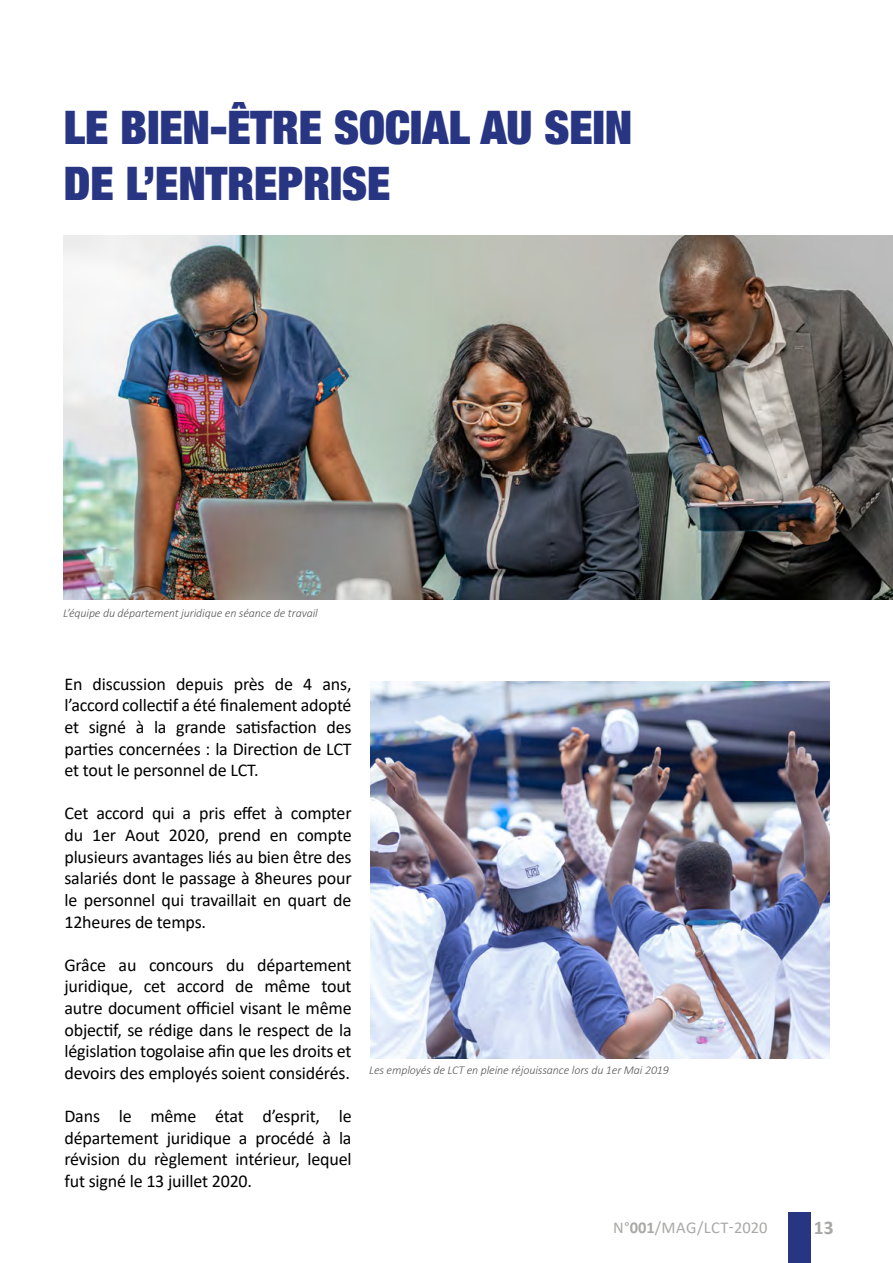
<style>
.page{position:relative;width:893px;height:1263px;background:#fff}
.page>*{position:absolute;margin:0;border:0;box-sizing:border-box;transform-origin:0 0}
.t1{font:900 condensed 46.5px/55.8px "Helvetica Neue LT Std";color:#283583}
.t2{font:700 19.5px "Calibri";color:#a8a8a7}
.t3{font:18px/21.6px "Calibri";letter-spacing:-.01em;color:#000;text-align:justify}
.t4{font:16.5px "Calibri";letter-spacing:.03em;color:#a8a8a7}
.t5{font:italic 300 12px "Calibri";letter-spacing:-.01em;color:#575756}
.s1{font-weight:700}
</style>
<div class="page">
<div style="left:788px;top:1212px;width:23px;height:51px;background:#283583"></div>
<img style="left:64px;top:235px;width:829px;height:365px">
<img style="left:370px;top:682px;width:459px;height:377px">
<h1 class="t1" style="left:64px;top:98px;width:570px">LE BIEN-ÊTRE SOCIAL AU SEIN<br>DE L’ENTREPRISE</h1>
<p class="t5" style="left:63px;top:605px;width:256px">L’équipe du département juridique en séance de travail</p>
<p class="t3" style="left:64px;top:673px;width:289px">En discussion depuis près de 4 ans, l’accord collectif a été finalement adopté et signé à la grande satisfaction des parties concernées : la Direction de LCT et tout le personnel de LCT.</p>
<p class="t3" style="left:64px;top:802px;width:289px">Cet accord qui a pris effet à compter du 1er Aout 2020, prend en compte plusieurs avantages liés au bien être des salariés dont le passage à 8heures pour le personnel qui travaillait en quart de 12heures de temps.</p>
<p class="t3" style="left:64px;top:953px;width:289px">Grâce au concours du département juridique, cet accord de même tout autre document officiel visant le même objectif, se rédige dans le respect de la législation togolaise afin que les droits et devoirs des employés soient considérés.</p>
<p class="t3" style="left:64px;top:1105px;width:289px">Dans le même état d’esprit, le département juridique a procédé à la révision du règlement intérieur, lequel fut signé le 13 juillet 2020.</p>
<p class="t5" style="left:369px;top:1062px;width:301px">Les employés de LCT en pleine réjouissance lors du 1er Mai 2019</p>
<p class="t4" style="left:613px;top:1216px;width:156px">N°<span class="s1">001</span>/MAG/LCT-2020</p>
<p class="t2" style="left:814px;top:1213px;width:21px">13</p>
</div>
